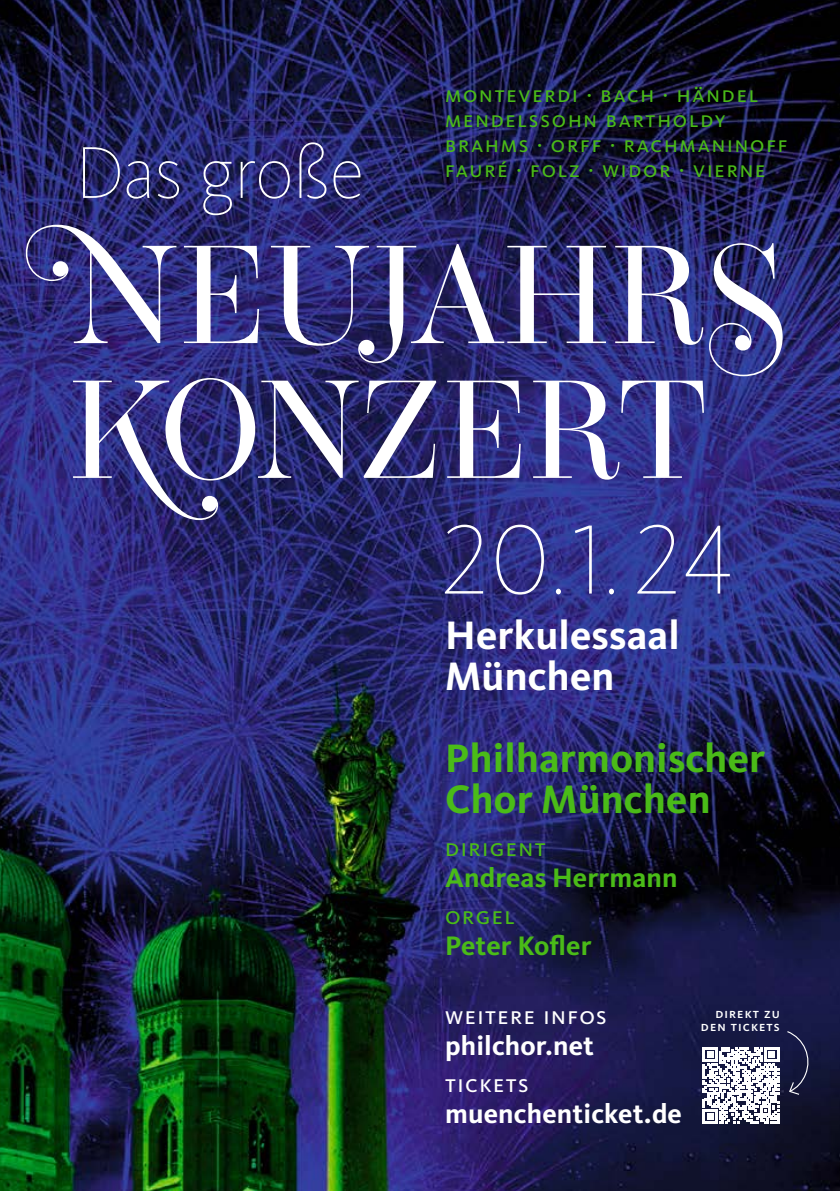
<style>
.page{position:relative;width:840px;height:1191px;background:#fff}
.page>*{position:absolute;margin:0;border:0;box-sizing:border-box;transform-origin:0 0}
.t1{font:138.8px/134.8px "Operetta 18";letter-spacing:-.02em;color:#fff;text-align:center}
.t2{font:100 102px "FF Kievit Pro";color:#fff}
.t3{font:100 76px "FF Kievit Pro";letter-spacing:-.01em;color:#fff}
.t4{font:700 41.2px/41.2px "FF Kievit Pro";letter-spacing:.005em;color:#4abb18}
.t5{font:700 41.2px/41.2px "FF Kievit Pro";letter-spacing:.005em;color:#fff}
.t6{font:700 27.8px "FF Kievit Pro";letter-spacing:.005em;color:#fff}
.t7{font:700 27.8px "FF Kievit Pro";letter-spacing:.005em;color:#4abb18}
.t8{font:24.8px "FF Kievit Pro";letter-spacing:.06em;color:#fff}
.t9{font:24.8px "FF Kievit Pro";letter-spacing:.06em;color:#4abb18}
.t10{font:22.6px/25px "FF Kievit Pro";letter-spacing:.08em;color:#4abb18}
.t11{font:500 13.6px/13px "FF Kievit Pro";letter-spacing:.08em;color:#fff;text-align:right}
</style>
<div class="page">
<img style="left:0;top:0;width:839px;height:1191px">
<svg style="left:702px;top:1047px;width:76px;height:76px"></svg>
<svg style="left:785px;top:1030px;width:28px;height:65px;background:#212448"></svg>
<p class="t10" style="left:445px;top:82px;width:344px">monteverdi · bach · händel mendelssohn bartholdy brahms · orff · rachmaninoff fauré · folz · widor · vierne</p>
<h3 class="t3" style="left:75px;top:131px;width:290px">Das große</h3>
<h1 class="t1" style="left:20px;top:228px;width:767px">NEUJAHRS<br>KONZERT</h1>
<h2 class="t2" style="left:440px;top:504px;width:294px">20. 1. 24</h2>
<h3 class="t5" style="left:445px;top:614px;width:236px">Herkulessaal<br>München</h3>
<h3 class="t4" style="left:445px;top:737px;width:321px">Philharmonischer<br>Chor München</h3>
<p class="t9" style="left:445px;top:833px;width:102px">dirigent</p>
<p class="t7" style="left:445px;top:862px;width:234px">Andreas Herrmann</p>
<p class="t9" style="left:445px;top:901px;width:71px">orgel</p>
<p class="t7" style="left:445px;top:930px;width:148px">Peter Kofler</p>
<p class="t8" style="left:445px;top:1001px;width:163px">weitere infos</p>
<p class="t6" style="left:445px;top:1029px;width:150px">philchor.net</p>
<p class="t8" style="left:445px;top:1069px;width:85px">tickets</p>
<p class="t6" style="left:445px;top:1097px;width:238px">muenchenticket.de</p>
<p class="t11" style="left:700px;top:1007px;width:80px">direkt zu den tickets</p>
</div>
